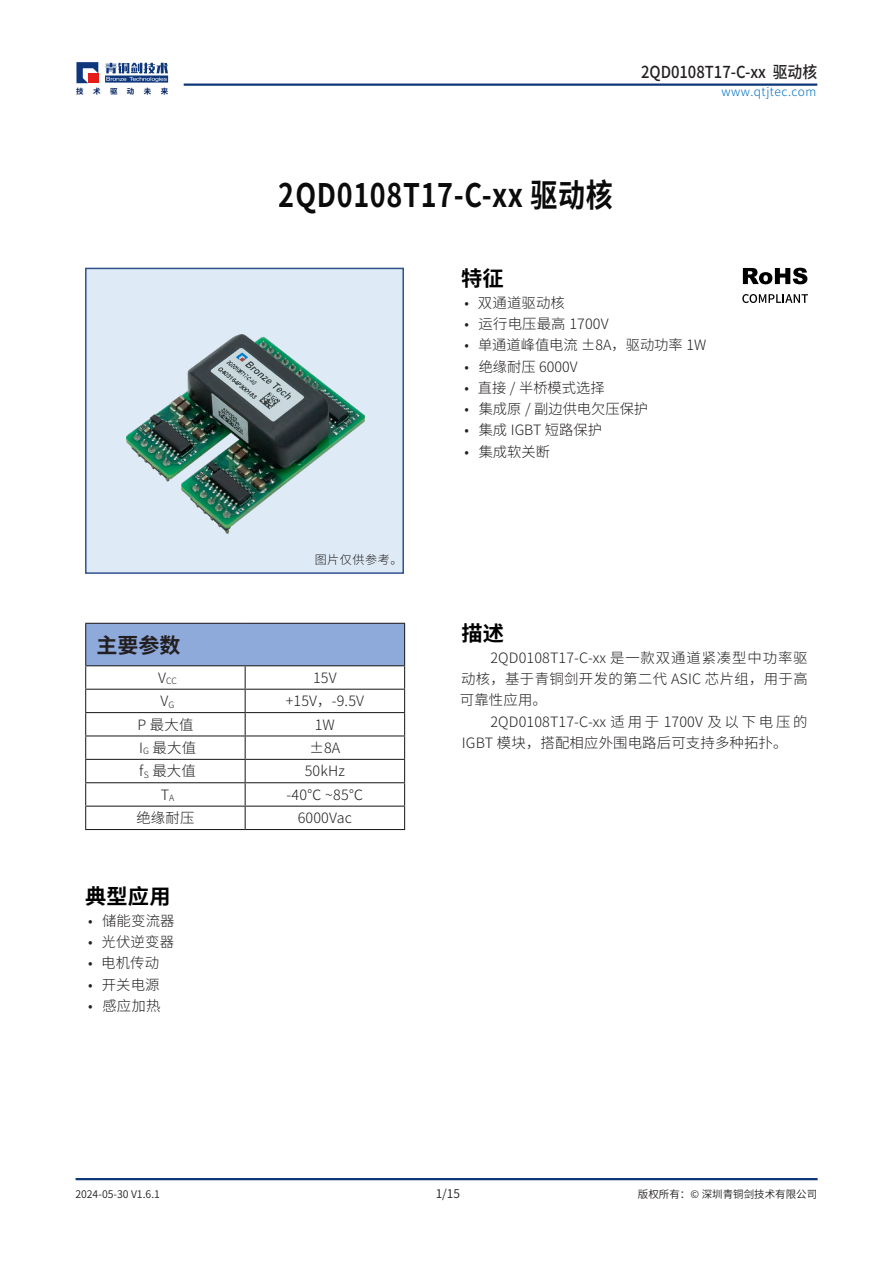
<style>
.page{position:relative;width:893px;height:1263px;background:#fff}
.page>*{position:absolute;margin:0;border:0;box-sizing:border-box;transform-origin:0 0}
.t1{font:700 32.4px "Source Han Sans CN";letter-spacing:.025em;color:#000;scale:.83 1}
.二级目录QTJ{font:700 21px "Source Han Sans CN";letter-spacing:.01em;color:#000}
.t2{font:700 21px "Source Han Sans CN";color:#231f20}
.t3{font:500 16.5px "Source Han Sans CN";color:#231f20;scale:.9 1}
.List_Paragraph{font:300 14.25px/21.3px "Source Han Sans CN";letter-spacing:.01em;color:#231f20;text-align:justify}
.t4{font:300 12px "Source Han Sans CN";letter-spacing:.045em;color:#0070c0}
.t5{font:300 12px "Source Han Sans CN";letter-spacing:.045em;color:#231f20}
.t6{font:12px "Source Han Sans CN";color:#231f20}
.t7{font:10.5px "Source Han Sans CN";color:#231f20}
.t8{font:300 8.7px "Source Han Sans CN";color:#231f20}
.t9{font:700 7.5px "Source Han Sans CN";color:#002060}
</style>
<div class="page">
<hr style="left:184px;top:83px;width:633px;height:3px;background:#0d3777">
<svg style="left:76px;top:62px;width:22px;height:21px"></svg>
<svg style="left:105px;top:63px;width:63px;height:20px"></svg>
<hr style="left:76px;top:1178px;width:742px;height:2px;background:#0d3777">
<div style="left:85px;top:268px;width:319px;height:306px;background:#deebf6;border:2px solid #2f528f"></div>
<svg style="left:743px;top:268px;width:64px;height:16px"></svg>
<svg style="left:742px;top:294px;width:66px;height:9px"></svg>
<div style="left:86px;top:623px;width:319px;height:43px;background:#8eaadb"></div>
<hr style="left:85px;top:665px;width:160px;height:1px;background:#231f20">
<hr style="left:85px;top:689px;width:160px;height:1px;background:#231f20">
<hr style="left:85px;top:712px;width:160px;height:1px;background:#231f20">
<hr style="left:85px;top:735px;width:160px;height:1px;background:#231f20">
<hr style="left:85px;top:759px;width:160px;height:1px;background:#231f20">
<hr style="left:85px;top:782px;width:160px;height:1px;background:#231f20">
<hr style="left:85px;top:806px;width:160px;height:1px;background:#231f20">
<svg style="left:85px;top:666px;width:1px;height:163px"></svg>
<svg style="left:245px;top:666px;width:1px;height:163px"></svg>
<hr style="left:85px;top:829px;width:160px;height:1px;background:#231f20">
<hr style="left:85px;top:623px;width:160px;height:1px;background:#231f20">
<hr style="left:85px;top:624px;width:1px;height:41px;background:#231f20">
<hr style="left:245px;top:623px;width:160px;height:1px;background:#231f20">
<hr style="left:404px;top:624px;width:1px;height:41px;background:#231f20">
<hr style="left:245px;top:665px;width:160px;height:1px;background:#231f20">
<hr style="left:245px;top:689px;width:160px;height:1px;background:#231f20">
<hr style="left:245px;top:712px;width:160px;height:1px;background:#231f20">
<hr style="left:245px;top:735px;width:160px;height:1px;background:#231f20">
<hr style="left:245px;top:759px;width:160px;height:1px;background:#231f20">
<hr style="left:245px;top:782px;width:160px;height:1px;background:#231f20">
<hr style="left:245px;top:806px;width:160px;height:1px;background:#231f20">
<svg style="left:404px;top:666px;width:1px;height:163px"></svg>
<hr style="left:245px;top:829px;width:160px;height:1px;background:#231f20">
<img style="left:127px;top:335px;width:238px;height:198px">
<p class="t3" style="left:641px;top:63px;width:197px">2QD0108T17-C-xx 驱动核</p>
<p class="t9" style="left:76px;top:87px;width:9px">技</p>
<p class="t9" style="left:93px;top:87px;width:9px">术</p>
<p class="t9" style="left:110px;top:87px;width:9px">驱</p>
<p class="t9" style="left:127px;top:87px;width:9px">动</p>
<p class="t9" style="left:144px;top:87px;width:9px">未</p>
<p class="t9" style="left:161px;top:87px;width:9px">来</p>
<p class="t4" style="left:721px;top:85px;width:96px">www.qtjtec.com</p>
<h1 class="t1" style="left:279px;top:177px;width:404px">2QD0108T17-C-xx 驱动核</h1>
<p class="t5" style="left:315px;top:553px;width:90px">图片仅供参考。</p>
<p class="t2" style="left:96px;top:633px;width:85px">主要参数</p>
<p class="t8" style="left:158px;top:676px;width:20px"><sup>V</sup>CC</p>
<p class="List_Paragraph" style="left:313px;top:667px;width:25px">15V</p>
<p class="List_Paragraph" style="left:161px;top:691px;width:15px">V<sub>G</sub></p>
<p class="List_Paragraph" style="left:286px;top:691px;width:80px">+15V，-9.5V</p>
<p class="List_Paragraph" style="left:137px;top:714px;width:58px">P 最大值</p>
<p class="List_Paragraph" style="left:315px;top:714px;width:22px">1W</p>
<p class="List_Paragraph" style="left:139px;top:737px;width:59px">I<sub>G</sub> 最大值</p>
<p class="List_Paragraph" style="left:309px;top:737px;width:32px">±8A</p>
<p class="List_Paragraph" style="left:139px;top:761px;width:58px">f<sub>S</sub> 最大值</p>
<p class="List_Paragraph" style="left:305px;top:761px;width:42px">50kHz</p>
<p class="List_Paragraph" style="left:161px;top:784px;width:15px">T<sub>A</sub></p>
<p class="List_Paragraph" style="left:287px;top:784px;width:78px">-40℃ ~85℃</p>
<p class="List_Paragraph" style="left:136px;top:808px;width:60px">绝缘耐压</p>
<p class="List_Paragraph" style="left:298px;top:808px;width:56px">6000Vac</p>
<p class="二级目录QTJ" style="left:85px;top:885px;width:87px">典型应用</p>
<p class="List_Paragraph" style="left:88px;top:910px;width:88px">• 储能变流器</p>
<p class="List_Paragraph" style="left:88px;top:931px;width:87px">• 光伏逆变器</p>
<p class="List_Paragraph" style="left:88px;top:953px;width:73px">• 电机传动</p>
<p class="List_Paragraph" style="left:88px;top:974px;width:73px">• 开关电源</p>
<p class="List_Paragraph" style="left:88px;top:995px;width:74px">• 感应加热</p>
<p class="二级目录QTJ" style="left:461px;top:267px;width:44px">特征</p>
<p class="List_Paragraph" style="left:464px;top:292px;width:102px">• 双通道驱动核</p>
<p class="List_Paragraph" style="left:464px;top:314px;width:146px">• 运行电压最高 1700V</p>
<p class="List_Paragraph" style="left:464px;top:335px;width:243px">• 单通道峰值电流 ±8A，驱动功率 1W</p>
<p class="List_Paragraph" style="left:464px;top:356px;width:115px">• 绝缘耐压 6000V</p>
<p class="List_Paragraph" style="left:464px;top:377px;width:142px">• 直接 / 半桥模式选择</p>
<p class="List_Paragraph" style="left:464px;top:399px;width:185px">• 集成原 / 副边供电欠压保护</p>
<p class="List_Paragraph" style="left:464px;top:420px;width:139px">• 集成 IGBT 短路保护</p>
<p class="List_Paragraph" style="left:464px;top:441px;width:87px">• 集成软关断</p>
<p class="二级目录QTJ" style="left:461px;top:622px;width:44px">描述</p>
<p class="List_Paragraph" style="left:460px;top:647px;width:349px;text-indent:31px">2QD0108T17-C-xx 是一款双通道紧凑型中功率驱动核，基于青铜剑开发的第二代 ASIC 芯片组，用于高可靠性应用。</p>
<p class="List_Paragraph" style="left:462px;top:711px;width:347px;text-indent:29px">2QD0108T17-C-xx 适用于 1700V 及以下电压的<br>IGBT 模块，搭配相应外围电路后可支持多种拓扑。</p>
<p class="t7" style="left:75px;top:1188px;width:86px">2024-05-30 V1.6.1</p>
<p class="t6" style="left:436px;top:1187px;width:26px">1/15</p>
<p class="t7" style="left:638px;top:1188px;width:181px">版权所有：© 深圳青铜剑技术有限公司</p>
</div>
